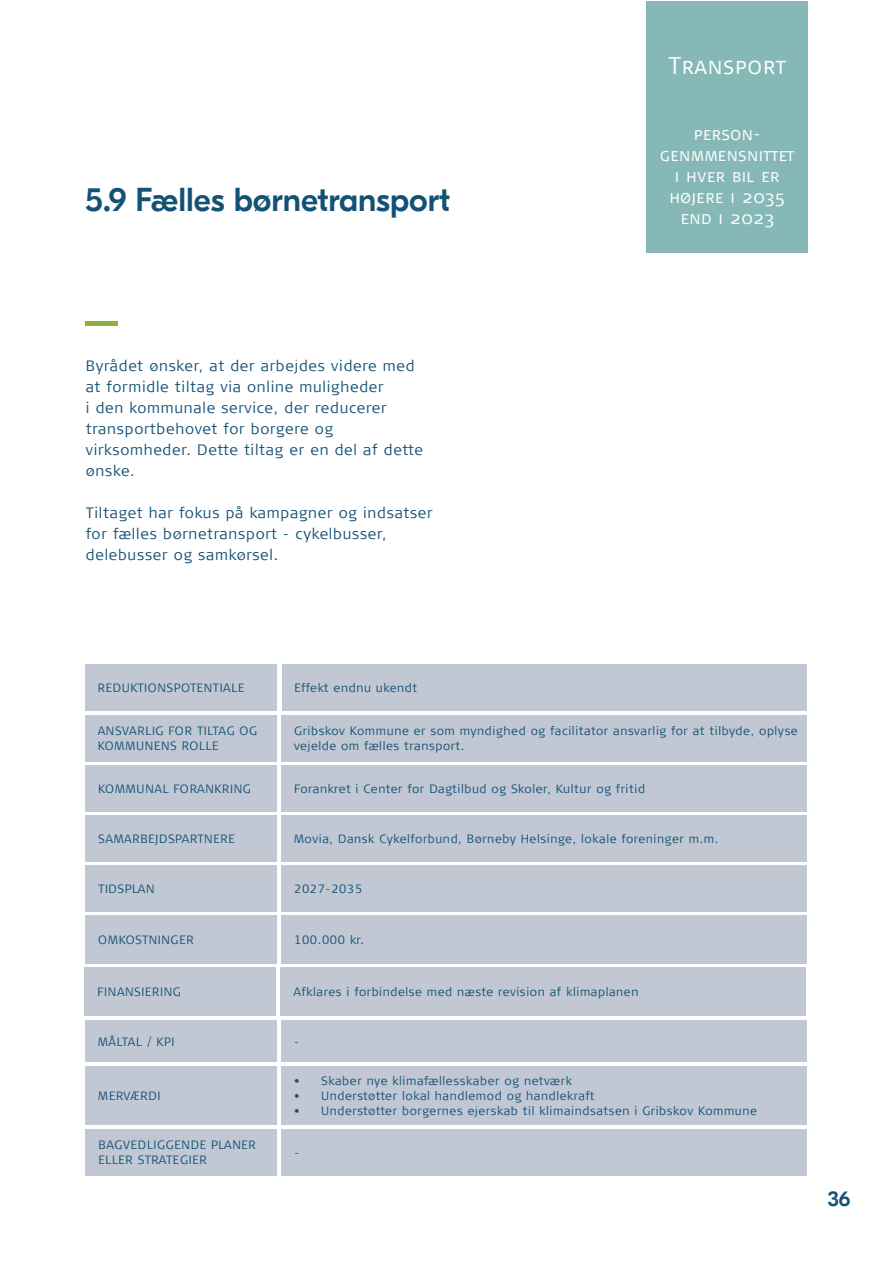
<style>
.page{position:relative;width:893px;height:1263px;background:#fff}
.page>*{position:absolute;margin:0;border:0;box-sizing:border-box;transform-origin:0 0}
.Overskrift_H2_-_Kapi{font:500 33px "GT Eesti Display";color:#135175}
.t1{font:300 24px "Signa Caps";letter-spacing:.05em;color:#fff}
.t2{font:500 21px "GT Eesti Display";color:#135175}
.t3{font:300 18px/21px "Signa Caps";letter-spacing:.05em;color:#fff;text-align:center}
.t4{font:300 15px/21px "Signa Column";letter-spacing:.05em;color:#135175}
.Skemateskt{font:300 12px/15px "Signa Column";letter-spacing:.05em;color:#135175}
</style>
<div class="page">
<div style="left:85px;top:321px;width:32px;height:5px;background:#90b03e"></div>
<div style="left:281px;top:815px;width:526px;height:47px;background:#c1c7d3"></div>
<div style="left:281px;top:865px;width:526px;height:47px;background:#c1c7d3"></div>
<div style="left:281px;top:915px;width:526px;height:48px;background:#c1c7d3"></div>
<div style="left:281px;top:1067px;width:526px;height:58px;background:#c1c7d3"></div>
<div style="left:281px;top:1020px;width:526px;height:42px;background:#c1c7d3"></div>
<div style="left:86px;top:865px;width:191px;height:47px;background:#c1c7d3"></div>
<div style="left:86px;top:1067px;width:191px;height:58px;background:#c1c7d3"></div>
<div style="left:86px;top:1020px;width:191px;height:42px;background:#c1c7d3"></div>
<div style="left:86px;top:765px;width:191px;height:47px;background:#c1c7d3"></div>
<div style="left:281px;top:765px;width:526px;height:47px;background:#c1c7d3"></div>
<div style="left:86px;top:815px;width:191px;height:47px;background:#c1c7d3"></div>
<div style="left:647px;top:1px;width:161px;height:252px;background:#86b8b7"></div>
<div style="left:281px;top:715px;width:526px;height:47px;background:#c1c7d3"></div>
<div style="left:85px;top:715px;width:192px;height:47px;background:#c1c7d3"></div>
<div style="left:86px;top:915px;width:191px;height:48px;background:#c1c7d3"></div>
<div style="left:282px;top:664px;width:524px;height:47px;background:#c1c7d3"></div>
<div style="left:85px;top:664px;width:191px;height:47px;background:#c1c7d3"></div>
<div style="left:282px;top:1129px;width:525px;height:47px;background:#c1c7d3"></div>
<div style="left:86px;top:1129px;width:191px;height:47px;background:#c1c7d3"></div>
<div style="left:281px;top:968px;width:525px;height:48px;background:#c1c7d3"></div>
<div style="left:85px;top:968px;width:191px;height:48px;background:#c1c7d3"></div>
<p class="Overskrift_H2_-_Kapi" style="left:85px;top:182px;width:367px">5.9 Fælles børnetransport</p>
<h2 class="t1" style="left:668px;top:52px;width:119px">Transport</h2>
<h3 class="t3" style="left:660px;top:123px;width:136px">person&shy;genmmensnittet i hver bil er højere i 2035 end i 2023</h3>
<p class="t4" style="left:86px;top:355px;width:338px">Byrådet ønsker, at der arbejdes videre med at formidle tiltag via online muligheder<br>i den kommunale service, der reducerer transportbehovet for borgere og virksomheder. Dette tiltag er en del af dette ønske.</p>
<p class="t4" style="left:86px;top:502px;width:348px">Tiltaget har fokus på kampagner og indsatser for fælles børnetransport - cykelbusser, delebusser og samkørsel.</p>
<p class="Skemateskt" style="left:98px;top:680px;width:148px">REDUKTIONSPOTENTIALE</p>
<p class="Skemateskt" style="left:294px;top:680px;width:124px">Effekt endnu ukendt</p>
<p class="Skemateskt" style="left:98px;top:723px;width:161px">ANSVARLIG FOR TILTAG OG</p>
<p class="Skemateskt" style="left:98px;top:738px;width:122px">KOMMUNENS ROLLE</p>
<p class="Skemateskt" style="left:294px;top:723px;width:505px">Gribskov Kommune er som myndighed og facilitator ansvarlig for at tilbyde, oplyse vejelde om fælles transport.</p>
<p class="Skemateskt" style="left:98px;top:781px;width:154px">KOMMUNAL FORANKRING</p>
<p class="Skemateskt" style="left:294px;top:781px;width:352px">Forankret i Center for Dagtilbud og Skoler, Kultur og fritid</p>
<p class="Skemateskt" style="left:98px;top:831px;width:138px">SAMARBEJDSPARTNERE</p>
<p class="Skemateskt" style="left:294px;top:831px;width:426px">Movia, Dansk Cykelforbund, Børneby Helsinge, lokale foreninger m.m.</p>
<p class="Skemateskt" style="left:294px;top:881px;width:70px">2027-2035</p>
<p class="Skemateskt" style="left:98px;top:881px;width:58px">TIDSPLAN</p>
<p class="Skemateskt" style="left:98px;top:932px;width:97px">OMKOSTNINGER</p>
<p class="Skemateskt" style="left:294px;top:932px;width:72px">100.000 kr.</p>
<p class="Skemateskt" style="left:98px;top:984px;width:85px">FINANSIERING</p>
<p class="Skemateskt" style="left:293px;top:984px;width:347px">Afklares i forbindelse med næste revision af klimaplanen</p>
<p class="Skemateskt" style="left:98px;top:1034px;width:78px">MÅLTAL / KPI</p>
<p class="Skemateskt" style="left:98px;top:1088px;width:64px">MERVÆRDI</p>
<p class="Skemateskt" style="left:99px;top:1137px;width:159px">BAGVEDLIGGENDE PLANER<br>ELLER STRATEGIER</p>
<p class="Skemateskt" style="left:294px;top:1034px;width:6px">-</p>
<p class="Skemateskt" style="left:294px;top:1073px;width:279px">• Skaber nye klimafællesskaber og netværk</p>
<p class="Skemateskt" style="left:294px;top:1088px;width:302px">• Understøtter lokal handlemod og handlekraft</p>
<p class="Skemateskt" style="left:294px;top:1103px;width:464px">• Understøtter borgernes ejerskab til klimaindsatsen i Gribskov Kommune</p>
<p class="Skemateskt" style="left:294px;top:1145px;width:6px">-</p>
<h3 class="t2" style="left:828px;top:1188px;width:24px">36</h3>
</div>
